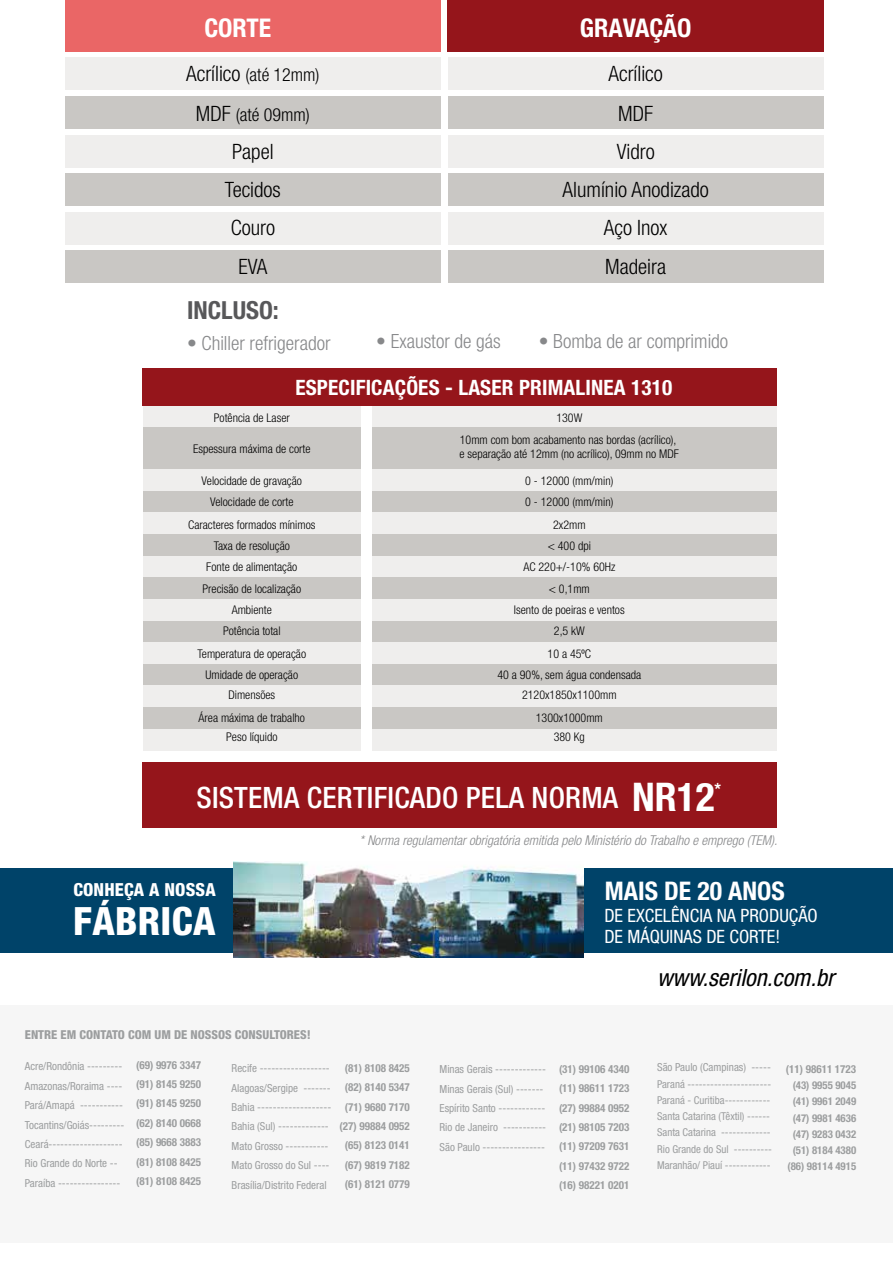
<style>
.page{position:relative;width:893px;height:1263px;background:#fff}
.page>*{position:absolute;margin:0;border:0;box-sizing:border-box;transform-origin:0 0}
.t1{font:700 condensed 39.6px "Helvetica Neue LT Std";color:#fff}
.t2{font:800 condensed 39px "Helvetica Neue LT Std";letter-spacing:.01em;color:#fff}
.t3{font:500 condensed 29.55px "Helvetica Neue LT Std";letter-spacing:.01em;color:#fff}
.t4{font:700 condensed 25.8px "Helvetica Neue LT Std";color:#fff}
.t5{font:700 condensed 25.65px "Helvetica Neue LT Std";color:#fff}
.t6{font:700 condensed 24.9px "Helvetica Neue LT Std";color:#58585a}
.t7{font:italic condensed 23.85px "Helvetica Neue LT Std";color:#000}
.t8{font:300 condensed 21.15px/38.5px "Helvetica Neue LT Std";color:#000;text-align:center}
.t9{font:700 condensed 21.15px "Helvetica Neue LT Std";letter-spacing:.01em;color:#fff}
.t10{font:300 condensed 19.65px "Helvetica Neue LT Std";color:#87888a}
.t11{font:condensed 18.45px/21px "Helvetica Neue LT Std";color:#fff}
.t12{font:300 condensed 18px "Helvetica Neue LT Std";color:#000}
.t13{font:800 condensed 18px "Helvetica Neue LT Std";letter-spacing:.01em;color:#fff}
.t14{font:700 condensed 16.95px "Helvetica Neue LT Std";color:#fff}
.t15{font:italic 300 condensed 13.5px "Helvetica Neue LT Std";color:#87888a}
.t16{font:800 condensed 12.3px "Helvetica Neue LT Std";color:#9c9e9f}
.t17{font:300 condensed 12px/21.3px "Helvetica Neue LT Std";color:#000;text-align:center}
.t18{font:condensed 11.1px/19.4px "Helvetica Neue LT Std";color:#9c9e9f}
.t19{font:700 condensed 11.1px/19.4px "Helvetica Neue LT Std";color:#9c9e9f;text-align:justify}
.t20{font:condensed 10.8px/16.2px "Helvetica Neue LT Std";color:#9c9e9f}
.t21{font:700 condensed 10.8px/16.2px "Helvetica Neue LT Std";color:#9c9e9f;text-align:center}
.s1{font-size:21.15px}
</style>
<div class="page">
<div style="left:0;top:1005px;width:893px;height:238px;background:#f6f6f6"></div>
<div style="left:65px;top:0;width:376px;height:52px;background:#ea6666"></div>
<div style="left:448px;top:0;width:376px;height:52px;background:#95151b"></div>
<div style="left:65px;top:57px;width:376px;height:33px;background:#efeeed"></div>
<div style="left:448px;top:57px;width:375px;height:33px;background:#efeeed"></div>
<div style="left:65px;top:96px;width:376px;height:33px;background:#c9c7c4"></div>
<div style="left:448px;top:96px;width:375px;height:33px;background:#c9c7c4"></div>
<div style="left:65px;top:135px;width:376px;height:32px;background:#efeeed"></div>
<div style="left:448px;top:135px;width:375px;height:32px;background:#efeeed"></div>
<div style="left:65px;top:173px;width:376px;height:33px;background:#c9c7c4"></div>
<div style="left:448px;top:173px;width:375px;height:33px;background:#c9c7c4"></div>
<div style="left:65px;top:212px;width:376px;height:33px;background:#efeeed"></div>
<div style="left:448px;top:212px;width:375px;height:33px;background:#efeeed"></div>
<div style="left:65px;top:250px;width:376px;height:33px;background:#c9c7c4"></div>
<div style="left:448px;top:250px;width:375px;height:33px;background:#c9c7c4"></div>
<div style="left:143px;top:762px;width:634px;height:66px;background:#95151b"></div>
<div style="left:0;top:868px;width:893px;height:85px;background:#004369"></div>
<img style="left:234px;top:861px;width:350px;height:96px">
<div style="left:143px;top:406px;width:218px;height:22px;background:#efeeed"></div>
<div style="left:143px;top:428px;width:218px;height:41px;background:#c9c7c4"></div>
<div style="left:143px;top:469px;width:218px;height:22px;background:#efeeed"></div>
<div style="left:143px;top:491px;width:218px;height:21px;background:#c9c7c4"></div>
<div style="left:143px;top:512px;width:218px;height:22px;background:#efeeed"></div>
<div style="left:143px;top:534px;width:218px;height:22px;background:#c9c7c4"></div>
<div style="left:143px;top:556px;width:218px;height:21px;background:#efeeed"></div>
<div style="left:143px;top:577px;width:218px;height:22px;background:#c9c7c4"></div>
<div style="left:143px;top:599px;width:218px;height:22px;background:#efeeed"></div>
<div style="left:143px;top:621px;width:218px;height:21px;background:#c9c7c4"></div>
<div style="left:143px;top:642px;width:218px;height:22px;background:#efeeed"></div>
<div style="left:143px;top:664px;width:218px;height:22px;background:#c9c7c4"></div>
<div style="left:143px;top:686px;width:218px;height:21px;background:#efeeed"></div>
<div style="left:143px;top:707px;width:218px;height:22px;background:#c9c7c4"></div>
<div style="left:143px;top:729px;width:218px;height:22px;background:#efeeed"></div>
<div style="left:372px;top:406px;width:405px;height:22px;background:#efeeed"></div>
<div style="left:372px;top:428px;width:405px;height:41px;background:#c9c7c4"></div>
<div style="left:372px;top:469px;width:405px;height:22px;background:#efeeed"></div>
<div style="left:372px;top:491px;width:405px;height:21px;background:#c9c7c4"></div>
<div style="left:372px;top:512px;width:405px;height:22px;background:#efeeed"></div>
<div style="left:372px;top:534px;width:405px;height:22px;background:#c9c7c4"></div>
<div style="left:372px;top:556px;width:405px;height:21px;background:#efeeed"></div>
<div style="left:372px;top:577px;width:405px;height:22px;background:#c9c7c4"></div>
<div style="left:372px;top:599px;width:405px;height:22px;background:#efeeed"></div>
<div style="left:372px;top:621px;width:405px;height:21px;background:#c9c7c4"></div>
<div style="left:372px;top:642px;width:405px;height:22px;background:#efeeed"></div>
<div style="left:372px;top:664px;width:405px;height:22px;background:#c9c7c4"></div>
<div style="left:372px;top:686px;width:405px;height:21px;background:#efeeed"></div>
<div style="left:372px;top:707px;width:405px;height:22px;background:#c9c7c4"></div>
<div style="left:372px;top:729px;width:405px;height:22px;background:#efeeed"></div>
<div style="left:143px;top:368px;width:634px;height:37px;background:#95151b"></div>
<h3 class="t4" style="left:204px;top:12px;width:68px">CORTE</h3>
<h3 class="t4" style="left:580px;top:12px;width:113px">GRAVAÇÃO</h3>
<h3 class="t12" style="left:186px;top:64px;width:135px"><span class="s1">Acrílico</span> (até 12mm)</h3>
<h3 class="t12" style="left:196px;top:104px;width:115px"><span class="s1">MDF</span> (até 09mm)</h3>
<h3 class="t8" style="left:225px;top:132px;width:58px">Papel<br>Tecidos<br>Couro<br>EVA</h3>
<h3 class="t8" style="left:563px;top:54px;width:148px">Acrílico<br>MDF<br>Vidro<br>Alumínio Anodizado<br>Aço Inox<br>Madeira</h3>
<h3 class="t6" style="left:187px;top:295px;width:93px">INCLUSO:</h3>
<h3 class="t10" style="left:187px;top:331px;width:145px">• Chiller refrigerador</h3>
<h3 class="t10" style="left:376px;top:330px;width:126px">• Exaustor de gás</h3>
<h3 class="t10" style="left:539px;top:330px;width:191px">• Bomba de ar comprimido</h3>
<h3 class="t9" style="left:295px;top:375px;width:378px">ESPECIFICAÇÕES - LASER PRIMALINEA 1310</h3>
<p class="t17" style="left:214px;top:407px;width:77px">Potência de Laser</p>
<p class="t17" style="left:193px;top:438px;width:119px">Espessura máxima de corte</p>
<p class="t17" style="left:202px;top:470px;width:102px">Velocidade de gravação<br>Velocidade de corte</p>
<p class="t17" style="left:188px;top:514px;width:129px">Caracteres formados mínimos<br>Taxa de resolução<br>Fonte de alimentação<br>Precisão de localização<br>Ambiente<br>Potência total</p>
<p class="t17" style="left:197px;top:643px;width:110px">Temperatura de operação<br>Umidade de operação</p>
<p class="t17" style="left:199px;top:683px;width:108px;line-height:22.8px">Dimensões<br>Área máxima de trabalho</p>
<p class="t17" style="left:226px;top:726px;width:53px">Peso líquido</p>
<p class="t17" style="left:460px;top:407px;width:218px;line-height:21.8px">130W<br>10mm com bom acabamento nas bordas (acrílico),</p>
<p class="t17" style="left:460px;top:441px;width:221px;line-height:26.4px">e separação até 12mm (no acrílico), 09mm no MDF<br>0 - 12000 (mm/min)</p>
<p class="t17" style="left:525px;top:490px;width:90px;line-height:23.2px">0 - 12000 (mm/min)<br>2x2mm</p>
<p class="t17" style="left:514px;top:535px;width:112px">&lt; 400 dpi<br>AC 220+/-10% 60Hz<br>&lt; 0,1mm<br>Isento de poeiras e ventos<br>2,5 kW</p>
<p class="t17" style="left:497px;top:643px;width:145px">10 a 45ºC<br>40 a 90%, sem água condensada</p>
<p class="t17" style="left:522px;top:683px;width:96px;line-height:22.8px">2120x1850x1100mm<br>1300x1000mm</p>
<p class="t17" style="left:554px;top:726px;width:33px">380 Kg</p>
<h3 class="t14" style="left:714px;top:778px;width:8px">*</h3>
<h1 class="t1" style="left:632px;top:773px;width:84px">NR12</h1>
<p class="t15" style="left:360px;top:832px;width:419px">* Norma regulamentar obrigatória emitida pelo Ministério do Trabalho e emprego (TEM).</p>
<h3 class="t3" style="left:196px;top:780px;width:423px">SISTEMA CERTIFICADO PELA NORMA</h3>
<h3 class="t13" style="left:73px;top:878px;width:144px">CONHEÇA A NOSSA</h3>
<h2 class="t2" style="left:73px;top:897px;width:144px">FÁBRICA</h2>
<h3 class="t5" style="left:605px;top:875px;width:182px">MAIS DE 20 ANOS</h3>
<h3 class="t11" style="left:604px;top:905px;width:215px">DE EXCELÊNCIA NA PRODUÇÃO<br>DE MÁQUINAS DE CORTE!</h3>
<h3 class="t7" style="left:657px;top:963px;width:179px">www.serilon.com.br</h3>
<p class="t16" style="left:25px;top:1027px;width:287px">ENTRE EM CONTATO COM UM DE NOSSOS CONSULTORES!</p>
<p class="t18" style="left:25px;top:1057px;width:101px">Acre/Rondônia ---------<br>Amazonas/Roraima ----<br>Pará/Amapá -----------<br>Tocantins/Goiás---------<br>Ceará-------------------<br>Rio Grande do Norte --<br>Paraíba ----------------</p>
<p class="t18" style="left:232px;top:1058px;width:101px">Recife ------------------<br>Alagoas/Sergipe -------<br>Bahia -------------------<br>Bahia (Sul) -------------<br>Mato Grosso -----------<br>Mato Grosso do Sul ----<br>Brasília/Distrito Federal</p>
<p class="t18" style="left:440px;top:1059px;width:108px">Minas Gerais -------------<br>Minas Gerais (Sul) -------<br>Espírito Santo ------------<br>Rio de Janeiro -----------<br>São Paulo ----------------</p>
<p class="t18" style="left:657px;top:1058px;width:115px">São Paulo (Campinas) -----</p>
<p class="t19" style="left:136px;top:1055px;width:66px">(69) 9976 3347 (91) 8145 9250 (91) 8145 9250 (62) 8140 0668 (85) 9668 3883 (81) 8108 8425 (81) 8108 8425</p>
<p class="t19" style="left:340px;top:1058px;width:72px;text-align:center">(81) 8108 8425 (82) 8140 5347 (71) 9680 7170 (27) 99884 0952 (65) 8123 0141 (67) 9819 7182 (61) 8121 0779</p>
<p class="t19" style="left:559px;top:1059px;width:72px">(31) 99106 4340 (11) 98611 1723 (27) 99884 0952 (21) 98105 7203 (11) 97209 7631 (11) 97432 9722 (16) 98221 0201</p>
<p class="t19" style="left:786px;top:1059px;width:72px">(11) 98611 1723</p>
<p class="t20" style="left:657px;top:1076px;width:116px">Paraná ----------------------<br>Paraná - Curitiba------------<br>Santa Catarina (Têxtil) ------<br>Santa Catarina -------------<br>Rio Grande do Sul ----------<br>Maranhão/ Piauí ------------</p>
<p class="t21" style="left:787px;top:1077px;width:70px">(43) 9955 9045 (41) 9961 2049 (47) 9981 4636 (47) 9283 0432 (51) 8184 4380 (86) 98114 4915</p>
</div>
